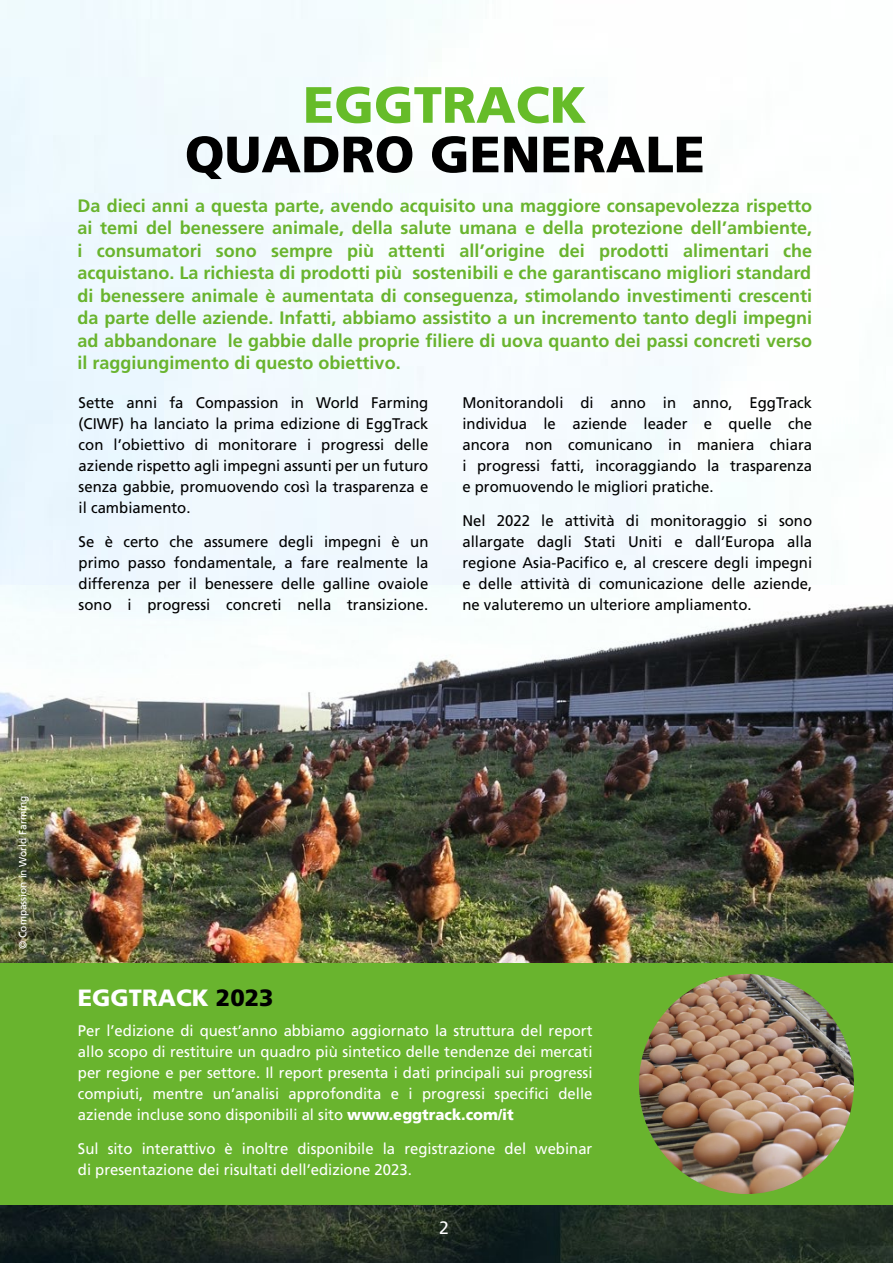
<style>
.page{position:relative;width:893px;height:1263px;background:#fff}
.page>*{position:absolute;margin:0;border:0;box-sizing:border-box;transform-origin:0 0}
.t1{font:900 51px "Frutiger LT Pro";color:#000}
.t2{font:900 51px "Frutiger LT Pro";color:#66bc29}
.t3{font:900 23.55px "Frutiger LT Pro";color:#fff}
.t4{font:700 18px/22.5px "Frutiger LT Pro";color:#69b42e;text-align:justify}
.t5{font:18px "Frutiger LT Pro";color:#fff}
.t6{font:15.3px/21px "Frutiger LT Pro";color:#000;text-align:justify}
.t7{font:15.3px/21px "Frutiger LT Pro";color:#fff;text-align:justify}
.t8{font:10.5px "Frutiger LT Pro";color:#fff}
.s1{color:#000}
.s2{font-weight:900}
</style>
<div class="page">
<img style="left:0;top:585px;width:893px;height:678px">
<div style="left:0;top:963px;width:893px;height:242px;background:#69b42e"></div>
<img style="left:639px;top:974px;width:215px;height:220px">
<h1 class="t2" style="left:303px;top:74px;width:285px">EGGTRACK</h1>
<h1 class="t1" style="left:185px;top:124px;width:522px">QUADRO GENERALE</h1>
<p class="t4" style="left:78px;top:194px;width:736px">Da dieci anni a questa parte, avendo acquisito una maggiore consapevolezza rispetto ai temi del benessere animale, della salute umana e della protezione dell’ambiente, i consumatori sono sempre più attenti all’origine dei prodotti alimentari che acquistano. La richiesta di prodotti più sostenibili e che garantiscano migliori standard di benessere animale è aumentata di conseguenza, stimolando investimenti crescenti da parte delle aziende. Infatti, abbiamo assistito a un incremento tanto degli impegni ad abbandonare le gabbie dalle proprie filiere di uova quanto dei passi concreti verso il raggiungimento di questo obiettivo.</p>
<p class="t6" style="left:79px;top:393px;width:351px">Sette anni fa Compassion in World Farming (CIWF) ha lanciato la prima edizione di EggTrack con l’obiettivo di monitorare i progressi delle aziende rispetto agli impegni assunti per un futuro senza gabbie, promuovendo così la trasparenza e il cambiamento.</p>
<p class="t6" style="left:79px;top:531px;width:351px">Se è certo che assumere degli impegni è un primo passo fondamentale, a fare realmente la differenza per il benessere delle galline ovaiole sono i progressi concreti nella transizione.</p>
<p class="t6" style="left:462px;top:393px;width:351px">Monitorandoli di anno in anno, EggTrack individua le aziende leader e quelle che ancora non comunicano in maniera chiara i progressi fatti, incoraggiando la trasparenza e promuovendo le migliori pratiche.</p>
<p class="t6" style="left:462px;top:510px;width:351px">Nel 2022 le attività di monitoraggio si sono allargate dagli Stati Uniti e dall’Europa alla regione Asia-Pacifico e, al crescere degli impegni e delle attività di comunicazione delle aziende, ne valuteremo un ulteriore ampliamento.</p>
<p class="t8" style="left:17px;top:949px;width:155px;rotate:-90deg">© Compassion in World Farming</p>
<h2 class="t3" style="left:78px;top:984px;width:197px">EGGTRACK <span class="s1">2023</span></h2>
<p class="t7" style="left:78px;top:1020px;width:516px">Per l’edizione di quest’anno abbiamo aggiornato la struttura del report allo scopo di restituire un quadro più sintetico delle tendenze dei mercati per regione e per settore. Il report presenta i dati principali sui progressi compiuti, mentre un’analisi approfondita e i progressi specifici delle aziende incluse sono disponibili al sito <span class="s2">www.eggtrack.com/it</span></p>
<p class="t7" style="left:78px;top:1138px;width:516px">Sul sito interattivo è inoltre disponibile la registrazione del webinar di presentazione dei risultati dell’edizione 2023.</p>
<p class="t5" style="left:439px;top:1217px;width:11px">2</p>
</div>
